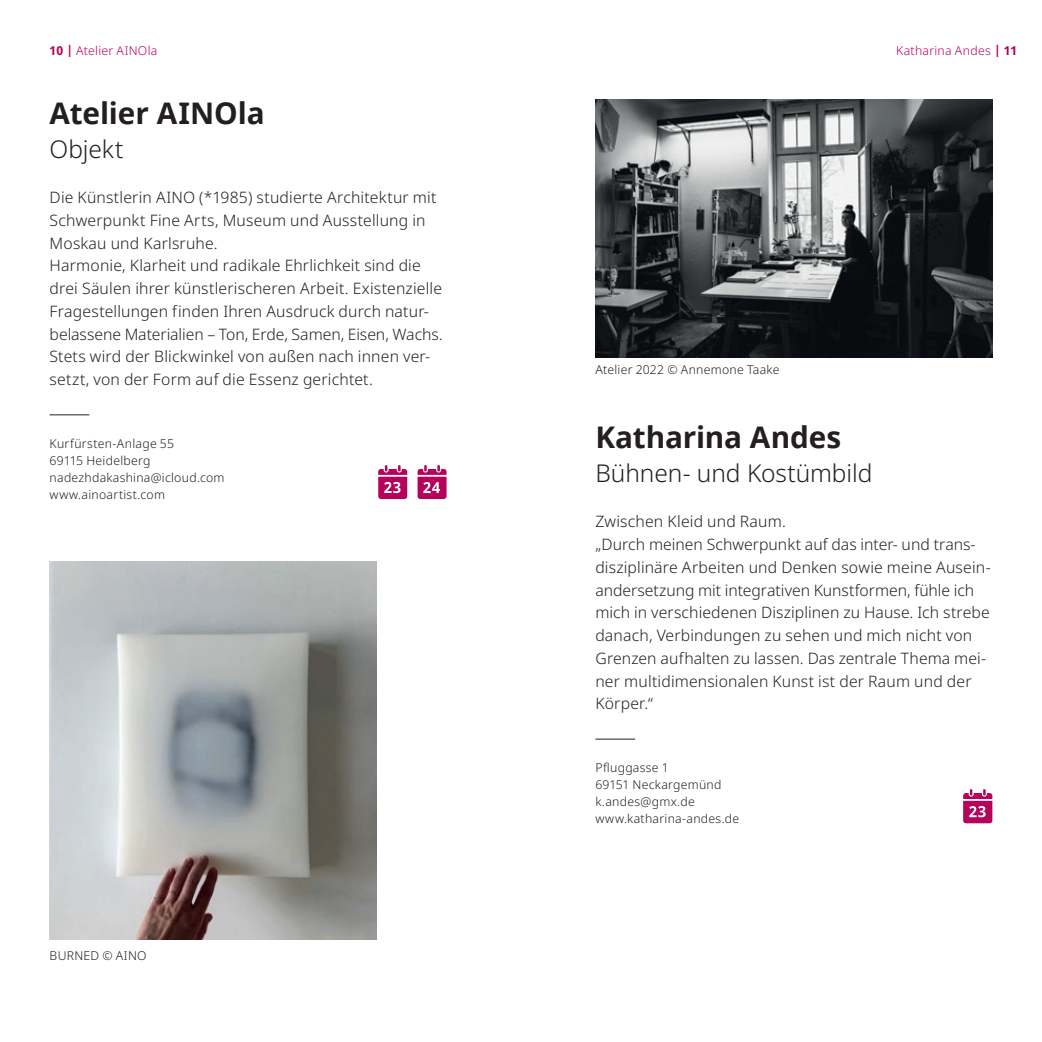
<style>
.page{position:relative;width:1042px;height:1042px;background:#fff}
.page>*{position:absolute;margin:0;border:0;box-sizing:border-box;transform-origin:0 0}
.t1{font:700 29.75px "Noto Sans";letter-spacing:-.005em;color:#231f20}
.t2{font:300 24.5px "Noto Sans";letter-spacing:-.005em;color:#231f20}
.t3{font:300 15.75px/22.8px "Noto Sans";letter-spacing:.01em;color:#231f20}
.t4{font:300 12.25px/17.2px "Noto Sans";letter-spacing:.02em;color:#231f20}
.t5{font:300 12.25px "Noto Sans";letter-spacing:.02em;color:#b5025b}
.s1{font-weight:700}
</style>
<div class="page">
<img style="left:50px;top:562px;width:327px;height:378px">
<hr style="left:50px;top:414px;width:39px;height:1px;background:#231f20">
<svg style="left:378px;top:465px;width:29px;height:34px"></svg>
<svg style="left:417px;top:465px;width:29px;height:34px"></svg>
<img style="left:595px;top:99px;width:397px;height:258px">
<hr style="left:595px;top:738px;width:40px;height:1px;background:#231f20">
<svg style="left:963px;top:789px;width:29px;height:34px"></svg>
<p class="t5" style="left:50px;top:44px;width:109px"><span class="s1">10 |</span> Atelier AINOla</p>
<h1 class="t1" style="left:50px;top:92px;width:217px">Atelier AINOla</h1>
<h2 class="t2" style="left:50px;top:135px;width:75px">Objekt</h2>
<p class="t3" style="left:50px;top:186px;width:395px">Die Künstlerin AINO (*1985) studierte Architektur mit Schwerpunkt Fine Arts, Museum und Ausstellung in Moskau und Karlsruhe.<br>Harmonie, Klarheit und radikale Ehrlichkeit sind die drei Säulen ihrer künstlerischeren Arbeit. Existenzielle Fragestellungen finden Ihren Ausdruck durch natur&shy;belassene Materialien – Ton, Erde, Samen, Eisen, Wachs.<br>Stets wird der Blickwinkel von außen nach innen ver&shy;setzt, von der Form auf die Essenz gerichtet.</p>
<p class="t4" style="left:50px;top:435px;width:176px">Kurfürsten-Anlage 55<br>69115 Heidelberg nadezhdakashina@icloud.com www.ainoartist.com</p>
<p class="t4" style="left:50px;top:947px;width:99px">BURNED © AINO</p>
<p class="t5" style="left:896px;top:44px;width:123px">Katharina Andes <span class="s1">| 11</span></p>
<p class="t4" style="left:595px;top:361px;width:186px">Atelier 2022 © Annemone Taake</p>
<h1 class="t1" style="left:595px;top:416px;width:247px">Katharina Andes</h1>
<h2 class="t2" style="left:595px;top:459px;width:278px">Bühnen- und Kostümbild</h2>
<p class="t3" style="left:595px;top:511px;width:397px">Zwischen Kleid und Raum.<br>„Durch meinen Schwerpunkt auf das inter- und trans&shy;disziplinäre Arbeiten und Denken sowie meine Ausein&shy;andersetzung mit integrativen Kunstformen, fühle ich mich in verschiedenen Disziplinen zu Hause. Ich strebe danach, Verbindungen zu sehen und mich nicht von Grenzen aufhalten zu lassen. Das zentrale Thema mei&shy;ner multidimensionalen Kunst ist der Raum und der Körper.“</p>
<p class="t4" style="left:595px;top:759px;width:145px">Pfluggasse 1<br>69151 Neckargemünd k.andes@gmx.de www.katharina-andes.de</p>
</div>
